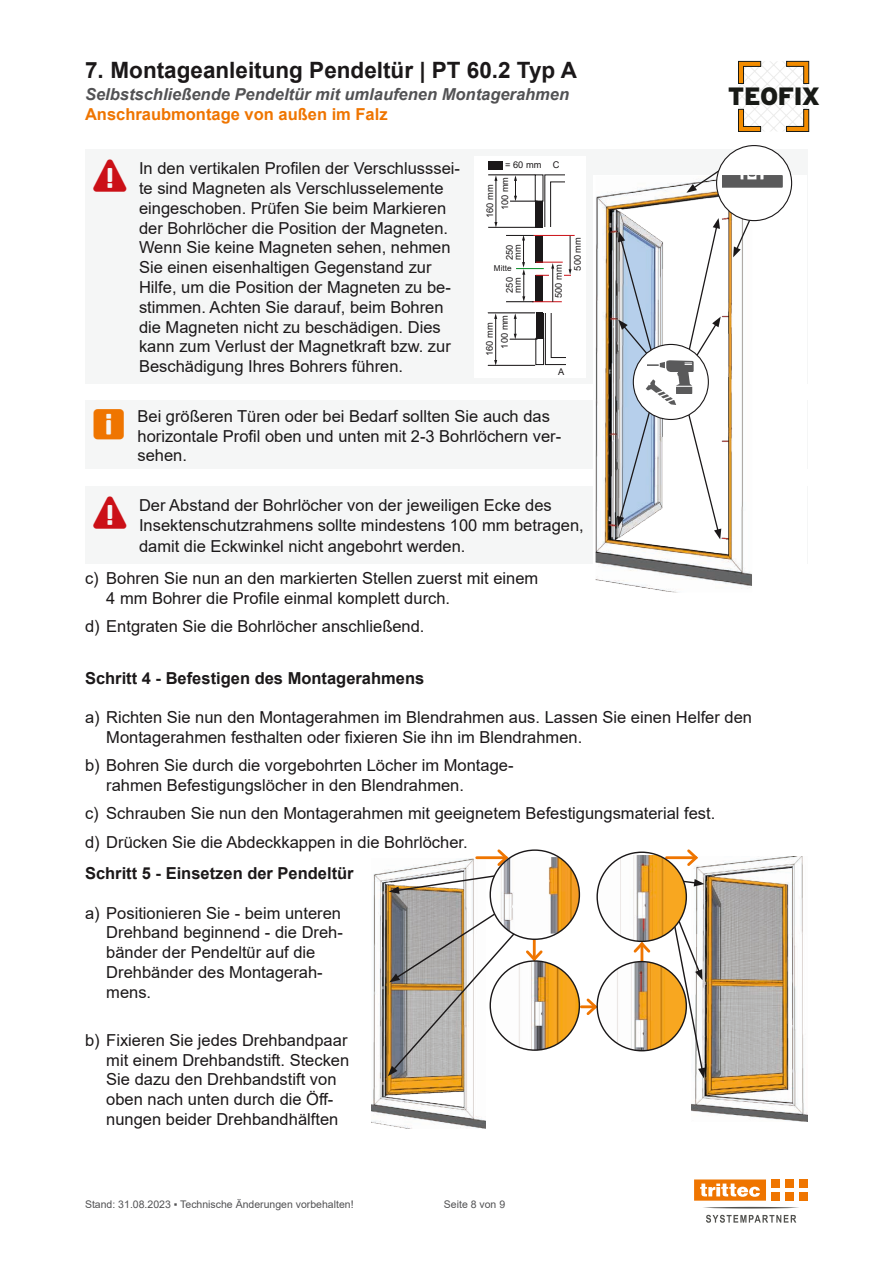
<style>
.page{position:relative;width:893px;height:1263px;background:#fff}
.page>*{position:absolute;margin:0;border:0;box-sizing:border-box;transform-origin:0 0}
.t1{font:900 25.05px "Interstate";letter-spacing:-.02em;color:#181a16}
.t2{font:700 22.5px "Arial";color:#1b1819}
.t3{font:16.5px/19.8px "Arial";color:#1b1819}
.t4{font:700 16.5px "Arial";color:#1b1819}
.t5{font:italic 700 16.5px "Arial";color:#525254}
.t6{font:700 16.5px "Arial";color:#ef7500}
.t7{font:10.5px "Arial";color:#525254}
.t8{font:9.3px/7.6px "Arial";color:#1b1819}
.t9{font:8.1px "Arial";color:#1b1819}
</style>
<div class="page">
<div style="left:85px;top:149px;width:723px;height:235px;background:#f5f6f6"></div>
<div style="left:85px;top:400px;width:723px;height:69px;background:#f5f6f6"></div>
<div style="left:85px;top:486px;width:723px;height:78px;background:#f5f6f6"></div>
<img style="left:691px;top:856px;width:117px;height:265px">
<img style="left:371px;top:871px;width:114px;height:258px">
<hr style="left:581px;top:1005px;width:14px;height:3px;background:#ef7500">
<svg style="left:584px;top:998px;width:14px;height:20px"></svg>
<svg style="left:388px;top:849px;width:166px;height:227px"></svg>
<svg style="left:613px;top:849px;width:93px;height:229px"></svg>
<svg style="left:490px;top:850px;width:89px;height:89px"></svg>
<img style="left:490px;top:857px;width:89px;height:76px">
<img style="left:490px;top:961px;width:89px;height:89px;border-radius:45px">
<img style="left:597px;top:961px;width:89px;height:90px;border-radius:45px">
<img style="left:598px;top:855px;width:88px;height:86px">
<div style="left:593px;top:175px;width:213px;height:425px;background:#fff"></div>
<img style="left:596px;top:192px;width:156px;height:400px">
<div style="left:717px;top:146px;width:75px;height:75px;background:#fff;border-radius:50%"></div>
<svg style="left:617px;top:155px;width:166px;height:384px"></svg>
<div style="left:474px;top:156px;width:112px;height:222px;background:#fff"></div>
<div style="left:489px;top:161px;width:14px;height:8px;background:#1b1819"></div>
<hr style="left:496px;top:180px;width:1px;height:43px;background:#1b1819">
<svg style="left:494px;top:176px;width:3px;height:5px"></svg>
<svg style="left:494px;top:222px;width:3px;height:5px"></svg>
<hr style="left:488px;top:175px;width:47px;height:1px;background:#1b1819">
<hr style="left:488px;top:227px;width:47px;height:1px;background:#1b1819">
<hr style="left:495px;top:318px;width:1px;height:43px;background:#1b1819">
<svg style="left:494px;top:360px;width:3px;height:5px"></svg>
<hr style="left:488px;top:313px;width:47px;height:1px;background:#1b1819">
<hr style="left:488px;top:365px;width:47px;height:1px;background:#1b1819">
<svg style="left:506px;top:174px;width:69px;height:191px"></svg>
<div style="left:571px;top:178px;width:15px;height:43px;background:#fff"></div>
<div style="left:571px;top:274px;width:15px;height:43px;background:#fff"></div>
<svg style="left:738px;top:61px;width:71px;height:71px"></svg>
<div style="left:772px;top:1179px;width:8px;height:8px;background:#ef7500"></div>
<div style="left:772px;top:1192px;width:8px;height:9px;background:#ef7500"></div>
<svg style="left:694px;top:1179px;width:72px;height:22px"></svg>
<div style="left:786px;top:1179px;width:8px;height:8px;background:#ef7500"></div>
<div style="left:786px;top:1192px;width:8px;height:9px;background:#ef7500"></div>
<div style="left:800px;top:1179px;width:8px;height:8px;background:#ef7500"></div>
<div style="left:800px;top:1192px;width:8px;height:9px;background:#ef7500"></div>
<svg style="left:703px;top:1207px;width:96px;height:1px"></svg>
<svg style="left:706px;top:1215px;width:90px;height:8px"></svg>
<h2 class="t2" style="left:85px;top:54px;width:493px">7. Montageanleitung Pendeltür | PT 60.2 Typ A</h2>
<p class="t5" style="left:85px;top:84px;width:486px">Selbstschließende Pendeltür mit umlaufenen Montagerahmen</p>
<p class="t6" style="left:85px;top:103px;width:304px">Anschraubmontage von außen im Falz</p>
<p class="t3" style="left:139px;top:158px;width:322px">In den vertikalen Profilen der Verschlusssei&shy;te sind Magneten als Verschlusselemente eingeschoben. Prüfen Sie beim Markieren der Bohrlöcher die Position der Magneten.<br>Wenn Sie keine Magneten sehen, nehmen Sie einen eisenhaltigen Gegenstand zur Hilfe, um die Position der Magneten zu be&shy;stimmen. Achten Sie darauf, beim Bohren die Magneten nicht zu beschädigen. Dies kann zum Verlust der Magnetkraft bzw. zur Beschädigung Ihres Bohrers führen.</p>
<p class="t3" style="left:138px;top:406px;width:425px">Bei größeren Türen oder bei Bedarf sollten Sie auch das horizontale Profil oben und unten mit 2-3 Bohrlöchern ver&shy;sehen.</p>
<p class="t3" style="left:139px;top:495px;width:446px;line-height:20.4px">Der Abstand der Bohrlöcher von der jeweiligen Ecke des<br>Insektenschutzrahmens sollte mindestens 100 mm betragen, damit die Eckwinkel nicht angebohrt werden.</p>
<p class="t3" style="left:106px;top:568px;width:433px;text-indent:-21px">c) Bohren Sie nun an den markierten Stellen zuerst mit einem<br>4 mm Bohrer die Profile einmal komplett durch.</p>
<p class="t3" style="left:85px;top:617px;width:341px">d) Entgraten Sie die Bohrlöcher anschließend.</p>
<p class="t4" style="left:85px;top:666px;width:341px">Schritt 4 - Befestigen des Montagerahmens</p>
<p class="t3" style="left:106px;top:707px;width:647px;text-indent:-21px">a) Richten Sie nun den Montagerahmen im -Blendrahmen aus. Lassen Sie einen Helfer den<br>Montagerahmen festhalten oder fixieren Sie ihn im Blendrahmen.</p>
<p class="t3" style="left:106px;top:755px;width:409px;text-indent:-21px">b) Bohren Sie durch die vorgebohrten Löcher im -Montage&shy;rahmen Befestigungslöcher in den Blendrahmen.</p>
<p class="t3" style="left:85px;top:799px;width:632px;line-height:28.3px">c) Schrauben Sie nun den Montagerahmen mit -geeignetem -Befestigungsmaterial fest. d) Drücken Sie die Abdeckkappen in die Bohrlöcher.</p>
<p class="t4" style="left:85px;top:861px;width:270px">Schritt 5 - Einsetzen der Pendeltür</p>
<p class="t3" style="left:106px;top:903px;width:238px;text-indent:-21px">a) Positionieren Sie - beim unteren<br>Drehband beginnend - die Dreh&shy;bänder der Pendeltür auf die<br>Drehbänder des Montagerah&shy;mens.</p>
<p class="t3" style="left:106px;top:1030px;width:245px;text-indent:-21px">b) Fixieren Sie jedes Drehbandpaar mit einem Drehbandstift. Stecken<br>Sie dazu den Drehbandstift von oben nach unten durch die Öff&shy;nungen beider Drehbandhälften</p>
<h1 class="t1" style="left:728px;top:82px;width:94px">TEOFIX</h1>
<p class="t8" style="left:505px;top:160px;width:38px">= 60 mm</p>
<p class="t8" style="left:553px;top:161px;width:8px">C</p>
<p class="t8" style="left:501px;top:210px;width:35px;rotate:-90deg">100 mm</p>
<p class="t8" style="left:486px;top:218px;width:35px;rotate:-90deg">160 mm</p>
<p class="t8" style="left:573px;top:271px;width:35px;rotate:-90deg">500 mm</p>
<p class="t8" style="left:506px;top:260px;width:17px;rotate:-90deg">250 mm</p>
<p class="t9" style="left:494px;top:262px;width:19px">Mitte</p>
<p class="t8" style="left:555px;top:298px;width:35px;rotate:-90deg">500 mm</p>
<p class="t8" style="left:506px;top:293px;width:17px;rotate:-90deg">250 mm</p>
<p class="t8" style="left:501px;top:348px;width:35px;rotate:-90deg">100 mm</p>
<p class="t8" style="left:486px;top:356px;width:35px;rotate:-90deg">160 mm</p>
<p class="t8" style="left:558px;top:368px;width:8px">A</p>
<p class="t7" style="left:85px;top:1197px;width:270px">Stand: 31.08.2023 ▪ Technische Änderungen vorbehalten!</p>
<p class="t7" style="left:444px;top:1197px;width:63px">Seite 8 von 9</p>
</div>
